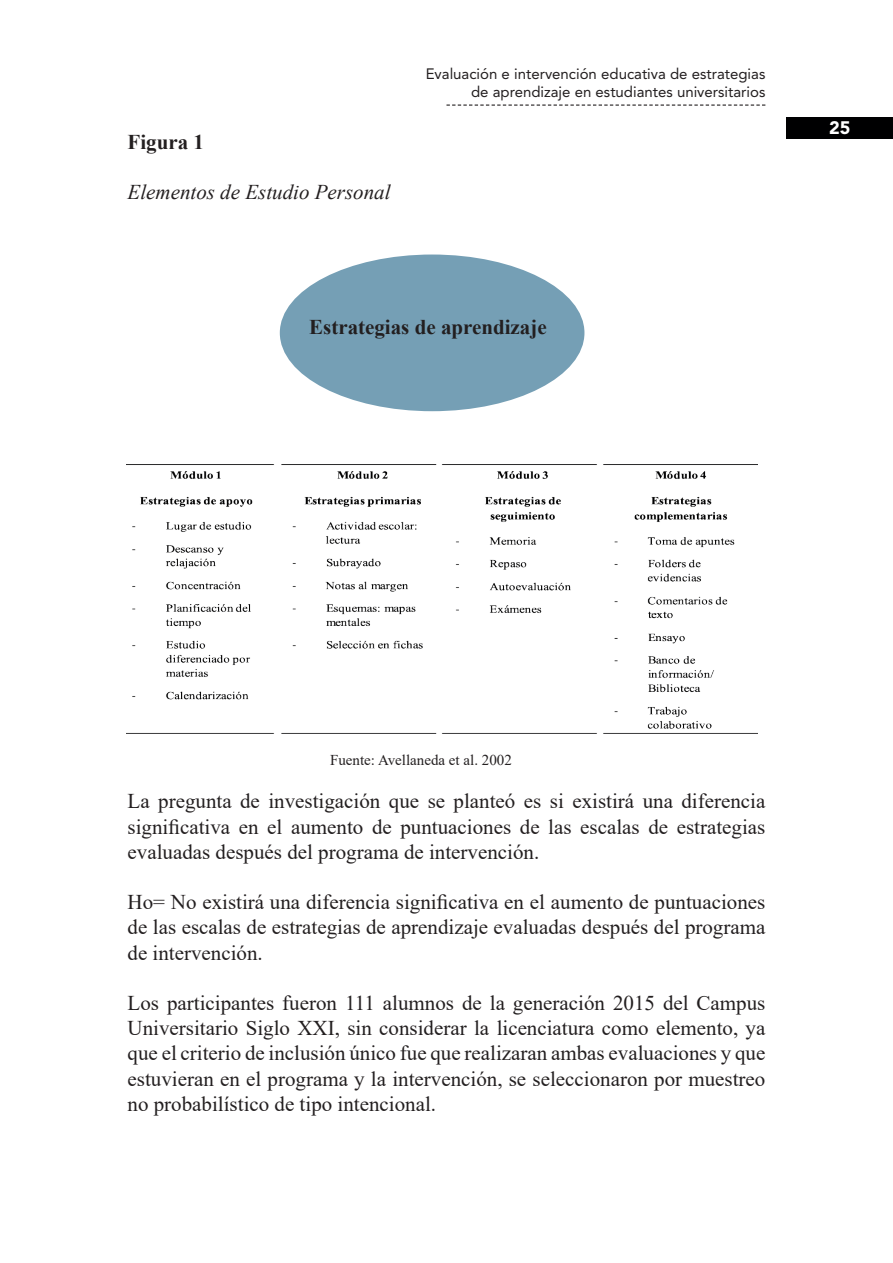
<style>
.page{position:relative;width:893px;height:1263px;background:#fff}
.page>*{position:absolute;margin:0;border:0;box-sizing:border-box;transform-origin:0 0}
.t1{font:21px/25.2px "Times New Roman";color:#231f20;text-align:justify}
.t2{font:700 21px "Times New Roman";color:#231f20}
.t3{font:italic 21px "Times New Roman";color:#231f20}
.t4{font:900 18px "Avenir LT Std";color:#fff}
.t5{font:15px/18px "Avenir LT Std";color:#231f20;text-align:right}
.t6{font:15px "Times New Roman";color:#231f20}
</style>
<div class="page">
<svg style="left:446px;top:105px;width:319px;height:1px"></svg>
<div style="left:787px;top:117px;width:106px;height:21px;background:#000001"></div>
<img style="left:127px;top:464px;width:631px;height:270px">
<div style="left:280px;top:254px;width:304px;height:157px;background:#759fb5;border-radius:50%"></div>
<p class="t2" style="left:128px;top:127px;width:78px">Figura 1</p>
<p class="t3" style="left:128px;top:178px;width:265px">Elementos de Estudio Personal</p>
<p class="t5" style="left:426px;top:64px;width:341px">Evaluación e intervención educativa de estrategias de aprendizaje en estudiantes universitarios</p>
<p class="t2" style="left:309px;top:312px;width:239px">Estrategias de aprendizaje</p>
<p class="t4" style="left:829px;top:117px;width:23px">25</p>
<p class="t6" style="left:330px;top:749px;width:183px">Fuente: Avellaneda et al. 2002</p>
<p class="t1" style="left:128px;top:788px;width:639px">La pregunta de investigación que se planteó es si existirá una diferencia significativa en el aumento de puntuaciones de las escalas de estrategias evaluadas después del programa de intervención.</p>
<p class="t1" style="left:128px;top:889px;width:639px">Ho= No existirá una diferencia significativa en el aumento de puntuaciones de las escalas de estrategias de aprendizaje evaluadas después del programa de intervención.</p>
<p class="t1" style="left:128px;top:990px;width:639px">Los participantes fueron 111 alumnos de la generación 2015 del Campus Universitario Siglo XXI, sin considerar la licenciatura como elemento, ya que el criterio de inclusión único fue que realizaran ambas evaluaciones y que estuvieran en el programa y la intervención, se seleccionaron por muestreo no probabilístico de tipo intencional.</p>
</div>
